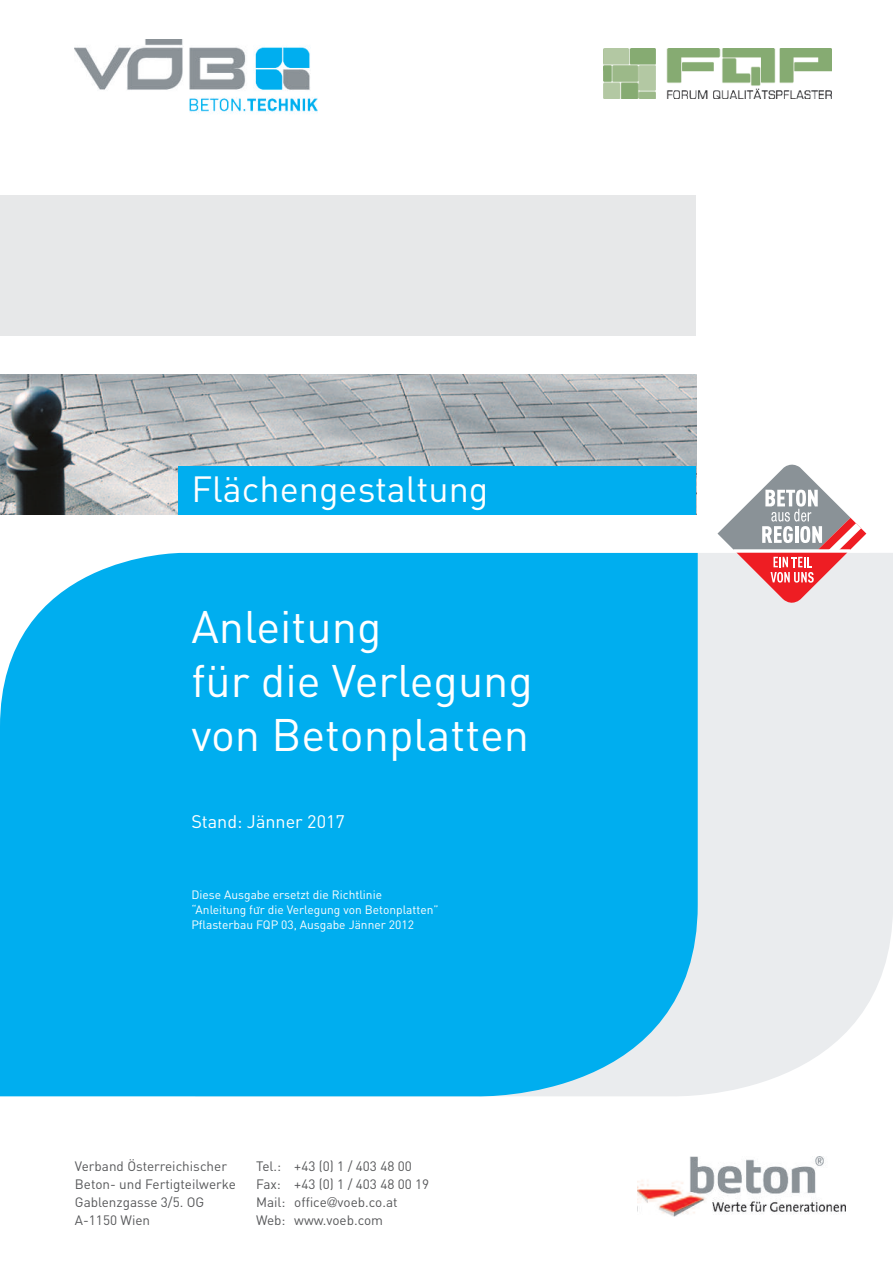
<style>
.page{position:relative;width:893px;height:1263px;background:#fff}
.page>*{position:absolute;margin:0;border:0;box-sizing:border-box;transform-origin:0 0}
.t1{font:45px/54px "DINOT";color:#fff}
.t2{font:36px "DINOT";color:#fff}
.t3{font:18px "DINOT";color:#fff}
.t4{font:13.5px/18px "DINOT";color:#57585a}
.t5{font:12px/15px "DINOT";color:#fff}
.s1{font-family:"Adobe Devanagari";font-weight:700;font-style:italic}
.s2{font-family:"Helvetica Neue";font-weight:300}
</style>
<div class="page">
<svg style="left:698px;top:553px;width:194px;height:542px;fill:#eaecee"></svg>
<div style="left:0;top:553px;width:698px;height:543px;background:#00aeef"></div>
<div style="left:0;top:196px;width:696px;height:140px;background:#e7e8e9"></div>
<img style="left:0;top:374px;width:696px;height:140px">
<div style="left:179px;top:466px;width:517px;height:48px;background:#00aeef"></div>
<img style="left:75px;top:40px;width:243px;height:74px">
<img style="left:637px;top:1157px;width:208px;height:59px">
<svg style="left:604px;top:48px;width:227px;height:51px"></svg>
<img style="left:604px;top:49px;width:227px;height:49px">
<svg style="left:717px;top:465px;width:176px;height:459px;background:#e6e0e2"></svg>
<h2 class="t2" style="left:191px;top:476px;width:299px">Flächengestaltung</h2>
<h1 class="t1" style="left:191px;top:605px;width:343px">Anleitung<br>für die Verlegung von Betonplatten</h1>
<h3 class="t3" style="left:191px;top:815px;width:155px">Stand: Jänner 2017</h3>
<p class="t5" style="left:191px;top:889px;width:249px">Diese Ausgabe ersetzt die Richtlinie “Anleitung fu<span class="s1">̈</span>r die Verlegung von Betonplatten”<br>Pflasterbau FQP 03, Ausgabe Jänner 2012</p>
<p class="t4" style="left:75px;top:1158px;width:163px">Verband Österreichischer<br>Beton- und Fertigteilwerke<br>Gablenzgasse 3/5. OG<br>A-1150 Wien</p>
<p class="t4" style="left:256px;top:1158px;width:175px">Tel.: +43 (0) 1 / 403 48 00<br>Fax: +43 (0) 1 / 403 48 00 19<br>Mail: office<span class="s2">@</span>voeb.co.at<br>Web: www.voeb.com</p>
</div>
